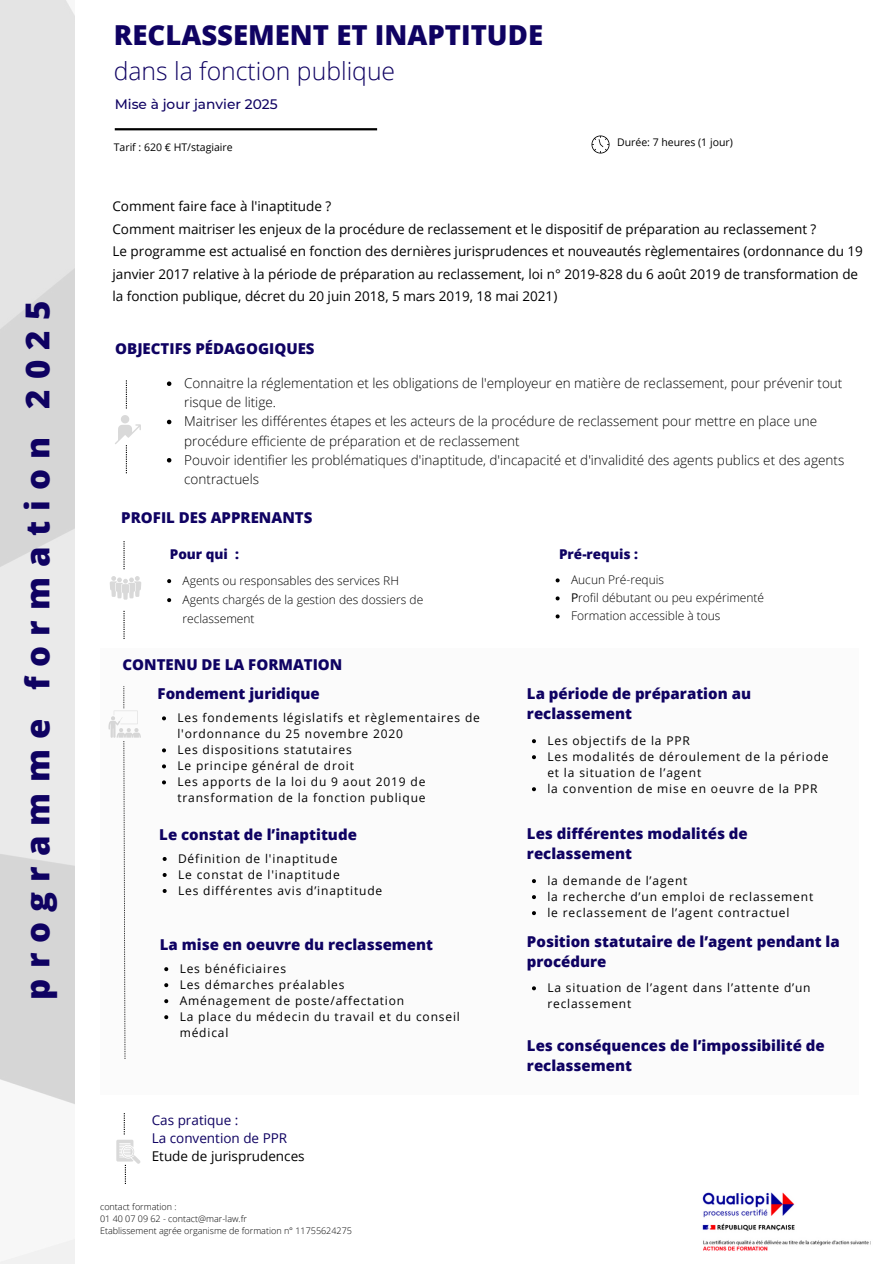
<style>
.page{position:relative;width:894px;height:1264px;background:#fff}
.page>*{position:absolute;margin:0;border:0;box-sizing:border-box;transform-origin:0 0}
.t1{font:800 33px "Open Sans";letter-spacing:.305em;color:#0f0262}
.t2{font:800 27.45px "Open Sans";color:#0f0262}
.t3{font:300 24.75px "Open Sans";color:#0f0262}
.t4{font:800 15px/20.2px "Open Sans";color:#0f0262}
.t5{font:500 13.8px "Montserrat";color:#0f0262}
.t6{font:13.5px/22.5px "Open Sans";color:#000}
.t7{font:300 13.5px/19.2px "Open Sans";color:#000}
.t8{font:13.5px/18px "Open Sans";color:#0f0262}
.t9{font:800 13.5px "Open Sans";color:#0f0262}
.t10{font:12px/16px "Open Sans";letter-spacing:.07em;color:#000}
.t11{font:300 12px/19px "Open Sans";color:#000}
.t12{font:10.5px "Open Sans";color:#000}
.t13{font:300 9px "Open Sans";color:#000}
.s1{font-weight:400}
.s2{color:#000}
</style>
<div class="page">
<hr style="left:115px;top:128px;width:262px;height:2px;background:#000">
<svg style="left:591px;top:135px;width:18px;height:18px"></svg>
<svg style="left:126px;top:380px;width:1px;height:28px"></svg>
<svg style="left:115px;top:415px;width:26px;height:58px"></svg>
<svg style="left:110px;top:576px;width:31px;height:23px"></svg>
<svg style="left:123px;top:541px;width:2px;height:28px"></svg>
<svg style="left:123px;top:611px;width:2px;height:28px"></svg>
<svg style="left:116px;top:1113px;width:24px;height:70px"></svg>
<div style="left:100px;top:648px;width:758px;height:446px;background:#fbfbfb"></div>
<svg style="left:162px;top:716px;width:4px;height:4px"></svg>
<svg style="left:162px;top:748px;width:4px;height:4px"></svg>
<svg style="left:162px;top:764px;width:4px;height:4px"></svg>
<svg style="left:162px;top:780px;width:4px;height:4px"></svg>
<svg style="left:167px;top:381px;width:4px;height:5px"></svg>
<svg style="left:167px;top:420px;width:4px;height:4px"></svg>
<svg style="left:167px;top:458px;width:4px;height:4px"></svg>
<svg style="left:167px;top:579px;width:4px;height:4px"></svg>
<svg style="left:167px;top:598px;width:4px;height:4px"></svg>
<svg style="left:555px;top:578px;width:4px;height:4px"></svg>
<svg style="left:555px;top:596px;width:4px;height:4px"></svg>
<svg style="left:555px;top:614px;width:4px;height:4px"></svg>
<svg style="left:532px;top:739px;width:4px;height:4px"></svg>
<svg style="left:532px;top:755px;width:4px;height:4px"></svg>
<svg style="left:532px;top:787px;width:4px;height:4px"></svg>
<svg style="left:532px;top:879px;width:4px;height:4px"></svg>
<svg style="left:532px;top:895px;width:4px;height:4px"></svg>
<svg style="left:532px;top:911px;width:4px;height:4px"></svg>
<img style="left:702px;top:1192px;width:169px;height:59px">
<svg style="left:163px;top:857px;width:4px;height:4px"></svg>
<svg style="left:163px;top:873px;width:4px;height:4px"></svg>
<svg style="left:163px;top:889px;width:4px;height:4px"></svg>
<svg style="left:164px;top:967px;width:4px;height:4px"></svg>
<svg style="left:164px;top:983px;width:4px;height:4px"></svg>
<svg style="left:164px;top:999px;width:4px;height:4px"></svg>
<svg style="left:164px;top:1015px;width:4px;height:4px"></svg>
<svg style="left:532px;top:986px;width:4px;height:4px"></svg>
<p class="t1" style="left:14px;top:999px;width:700px;rotate:-90deg">programme formation 2025</p>
<p class="t2" style="left:114px;top:16px;width:431px">RECLASSEMENT ET INAPTITUDE</p>
<p class="t3" style="left:114px;top:54px;width:283px">dans la fonction publique</p>
<p class="t5" style="left:115px;top:96px;width:164px">Mise à jour janvier 2025</p>
<h4 class="t12" style="left:114px;top:140px;width:120px">Tarif : 620 € HT/stagiaire</h4>
<p class="t12" style="left:617px;top:134px;width:117px">Durée: 7 heures (1 jour)</p>
<p class="t6" style="left:112px;top:195px;width:751px">Comment faire face à l'inaptitude ?<br>Comment maitriser les enjeux de la procédure de reclassement et le dispositif de préparation au reclassement ?<br>Le programme est actualisé en fonction des dernières jurisprudences et nouveautés règlementaires (ordonnance du 19 janvier 2017 relative à la période de préparation au reclassement, loi n° 2019-828 du 6 août 2019 de transformation de la fonction publique, décret du 20 juin 2018, 5 mars 2019, 18 mai 2021)</p>
<p class="t4" style="left:115px;top:338px;width:201px">OBJECTIFS PÉDAGOGIQUES</p>
<h3 class="t7" style="left:184px;top:373px;width:659px">Connaitre la réglementation et les obligations de l'employeur en matière de reclassement, pour prévenir tout risque de litige.</h3>
<p class="t7" style="left:184px;top:411px;width:634px">Maitriser les différentes étapes et les acteurs de la procédure de reclassement pour mettre en place une procédure efficiente de préparation et de reclassement</p>
<p class="t7" style="left:184px;top:450px;width:661px">Pouvoir identifier les problématiques d'inaptitude, d'incapacité et d'invalidité des agents publics et des agents contractuels</p>
<p class="t4" style="left:121px;top:507px;width:192px">PROFIL DES APPRENANTS</p>
<p class="t9" style="left:170px;top:544px;width:71px">Pour qui :</p>
<p class="t11" style="left:182px;top:571px;width:218px">Agents ou responsables des services RH</p>
<p class="t11" style="left:182px;top:590px;width:242px">Agents chargés de la gestion des dossiers de reclassement</p>
<p class="t4" style="left:122px;top:654px;width:221px">CONTENU DE LA FORMATION</p>
<h4 class="t4" style="left:158px;top:683px;width:163px">Fondement juridique</h4>
<h1 class="t10" style="left:177px;top:709px;width:304px">Les fondements législatifs et règlementaires de l'ordonnance du 25 novembre 2020</h1>
<h2 class="t10" style="left:177px;top:741px;width:176px">Les dispositions statutaires</h2>
<h4 class="t10" style="left:177px;top:757px;width:178px">Le principe général de droit</h4>
<p class="t10" style="left:177px;top:773px;width:250px">Les apports de la loi du 9 aout 2019 de transformation de la fonction publique</p>
<p class="t4" style="left:159px;top:824px;width:199px">Le constat de l’inaptitude</p>
<p class="t10" style="left:178px;top:850px;width:161px">Définition de l'inaptitude</p>
<p class="t10" style="left:178px;top:866px;width:163px">Le constat de l'inaptitude</p>
<p class="t10" style="left:178px;top:882px;width:206px">Les différentes avis d’inaptitude</p>
<p class="t9" style="left:559px;top:544px;width:80px">Pré-requis :</p>
<h3 class="t11" style="left:571px;top:570px;width:95px">Aucun Pré-requis</h3>
<p class="t11" style="left:571px;top:588px;width:195px"><span class="s1">P</span>rofil débutant ou peu expérimenté</p>
<p class="t11" style="left:571px;top:606px;width:151px">Formation accessible à tous</p>
<h3 class="t4" style="left:527px;top:682px;width:225px">La période de préparation au reclassement</h3>
<p class="t10" style="left:547px;top:732px;width:144px">Les objectifs de la PPR</p>
<p class="t10" style="left:547px;top:748px;width:283px">Les modalités de déroulement de la période et la situation de l’agent</p>
<p class="t10" style="left:547px;top:780px;width:272px">la convention de mise en oeuvre de la PPR</p>
<p class="t4" style="left:527px;top:822px;width:222px">Les différentes modalités de reclassement</p>
<p class="t10" style="left:547px;top:872px;width:141px">la demande de l’agent</p>
<p class="t10" style="left:547px;top:888px;width:267px">la recherche d’un emploi de reclassement</p>
<p class="t10" style="left:547px;top:904px;width:243px">le reclassement de l’agent contractuel</p>
<p class="t4" style="left:160px;top:934px;width:275px">La mise en oeuvre du reclassement</p>
<p class="t4" style="left:527px;top:931px;width:314px">Position statutaire de l’agent pendant la procédure</p>
<p class="t10" style="left:547px;top:979px;width:265px">La situation de l’agent dans l’attente d’un reclassement</p>
<p class="t10" style="left:180px;top:960px;width:108px">Les bénéficiaires</p>
<p class="t10" style="left:180px;top:976px;width:166px">Les démarches préalables</p>
<p class="t10" style="left:180px;top:992px;width:226px">Aménagement de poste/affectation</p>
<p class="t10" style="left:180px;top:1008px;width:282px">La place du médecin du travail et du conseil médical</p>
<p class="t4" style="left:527px;top:1034px;width:299px">Les conséquences de l’impossibilité de reclassement</p>
<p class="t8" style="left:152px;top:1110px;width:154px">Cas pratique :<br>La convention de PPR<br><span class="s2">Etude de jurisprudences</span></p>
<p class="t13" style="left:100px;top:1200px;width:78px">contact formation :</p>
<p class="t13" style="left:100px;top:1212px;width:148px">01 40 07 09 62 - contact@mar-law.fr</p>
<p class="t13" style="left:100px;top:1224px;width:253px">Etablissement agrée organisme de formation n° 11755624275</p>
</div>
